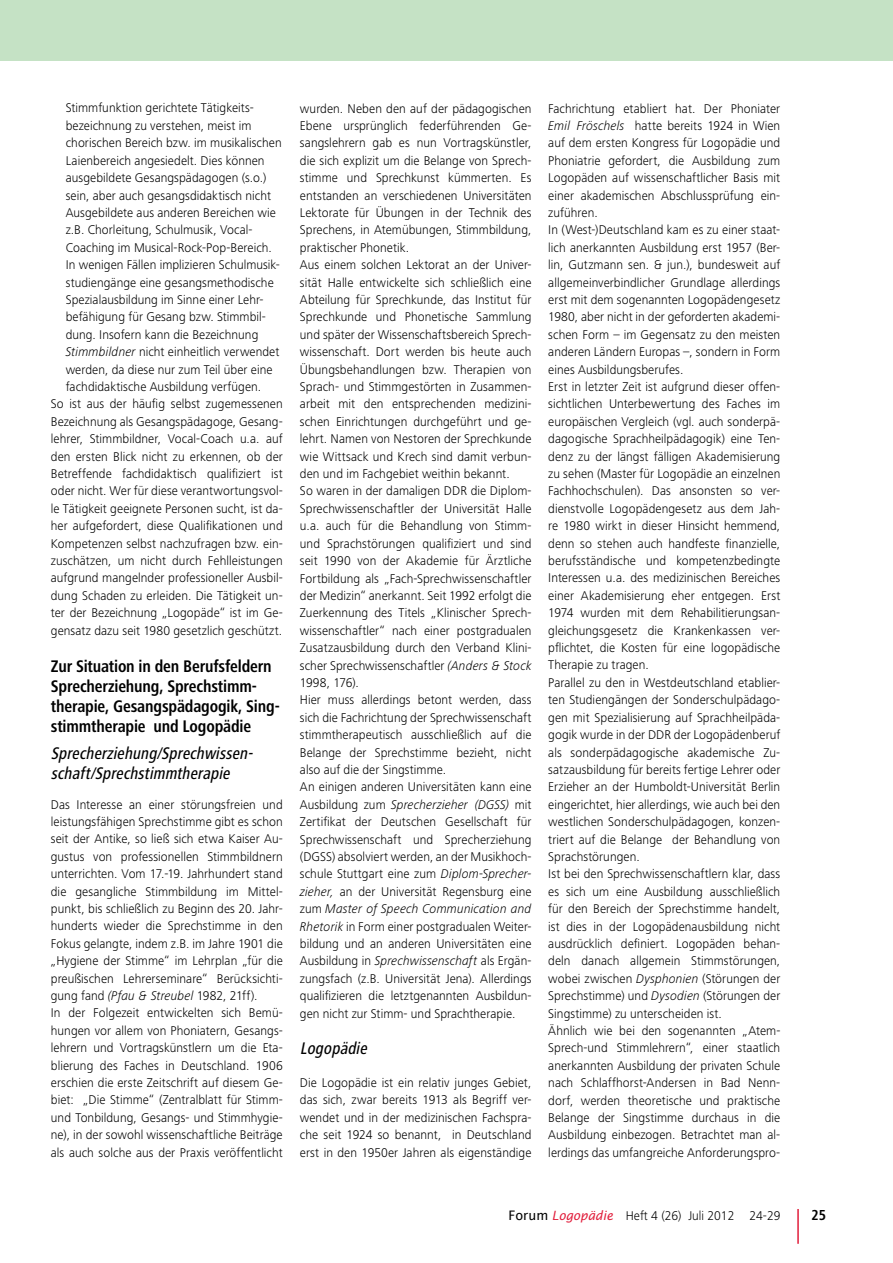
<style>
.page{position:relative;width:893px;height:1263px;background:#fff}
.page>*{position:absolute;margin:0;border:0;box-sizing:border-box;transform-origin:0 0}
.t1{font:700 condensed 17.4px/20.2px "Frutiger Next LT";letter-spacing:-.01em;color:#000}
.t2{font:italic 500 condensed 17.4px/20.2px "Frutiger Next LT";color:#000}
.t3{font:700 condensed 15px "Frutiger Next LT";color:#000}
.t4{font:300 13.2px/17.4px "Frutiger Next LT";letter-spacing:.005em;color:#000}
.s1{font-style:italic}
.s2{font-family:"Lucida Sans Unicode";font-weight:400}
.s3{font-family:"Lucida Sans";font-weight:400;font-style:italic;font-size:12.75px;color:#e11e3c}
</style>
<div class="page">
<hr style="left:797px;top:1209px;width:2px;height:35px;background:#e11e3c">
<div style="left:0;top:0;width:893px;height:61px;background:#c5e2c5"></div>
<p class="t4" style="left:66px;top:99px;width:190px">Stimmfunktion gerichtete Tätigkeits-</p>
<p class="t4" style="left:66px;top:117px;width:187px">bezeichnung zu verstehen, meist im</p>
<p class="t4" style="left:66px;top:134px;width:218px">chorischen Bereich bzw. im musikalischen</p>
<p class="t4" style="left:66px;top:152px;width:200px">Laienbereich angesiedelt. Dies können</p>
<p class="t4" style="left:66px;top:169px;width:202px">ausgebildete Gesangspädagogen (s.o.)</p>
<p class="t4" style="left:66px;top:186px;width:207px">sein, aber auch gesangsdidaktisch nicht</p>
<p class="t4" style="left:66px;top:204px;width:212px">Ausgebildete aus anderen Bereichen wie</p>
<p class="t4" style="left:66px;top:221px;width:188px">z.B. Chorleitung, Schulmusik, Vocal-</p>
<p class="t4" style="left:66px;top:239px;width:208px">Coaching im Musical-Rock-Pop-Bereich.</p>
<p class="t4" style="left:66px;top:256px;width:215px">In wenigen Fällen implizieren Schulmusik-</p>
<p class="t4" style="left:66px;top:273px;width:210px">studiengänge eine gesangsmethodische</p>
<p class="t4" style="left:66px;top:291px;width:199px">Spezialausbildung im Sinne einer Lehr-</p>
<p class="t4" style="left:66px;top:308px;width:202px">befähigung für Gesang bzw. Stimmbil-</p>
<p class="t4" style="left:66px;top:326px;width:194px">dung. Insofern kann die Bezeichnung</p>
<p class="t4" style="left:66px;top:343px;width:215px"><span class="s1">Stimmbildner</span> nicht einheitlich verwendet</p>
<p class="t4" style="left:66px;top:360px;width:208px">werden, da diese nur zum Teil über eine</p>
<p class="t4" style="left:66px;top:378px;width:197px">fachdidaktische Ausbildung verfügen.</p>
<p class="t4" style="left:51px;top:395px;width:233px">So ist aus der häufig selbst zugemessenen</p>
<p class="t4" style="left:51px;top:413px;width:233px">Bezeichnung als Gesangspädagoge, Gesang-</p>
<p class="t4" style="left:51px;top:430px;width:233px">lehrer, Stimmbildner, Vocal-Coach u.a. auf</p>
<p class="t4" style="left:51px;top:448px;width:233px">den ersten Blick nicht zu erkennen, ob der</p>
<p class="t4" style="left:51px;top:465px;width:233px">Betreffende fachdidaktisch qualifiziert ist</p>
<p class="t4" style="left:51px;top:482px;width:233px">oder nicht. Wer für diese verantwortungsvol-</p>
<p class="t4" style="left:51px;top:500px;width:233px">le Tätigkeit geeignete Personen sucht, ist da-</p>
<p class="t4" style="left:51px;top:517px;width:233px">her aufgefordert, diese Qualifikationen und</p>
<p class="t4" style="left:51px;top:535px;width:233px">Kompetenzen selbst nachzufragen bzw. ein-</p>
<p class="t4" style="left:51px;top:552px;width:233px">zuschätzen, um nicht durch Fehlleistungen</p>
<p class="t4" style="left:51px;top:569px;width:233px">aufgrund mangelnder professioneller Ausbil-</p>
<p class="t4" style="left:51px;top:587px;width:233px">dung Schaden zu erleiden. Die Tätigkeit un-</p>
<p class="t4" style="left:51px;top:604px;width:233px">ter der Bezeichnung „Logopäde“ ist im Ge-</p>
<p class="t4" style="left:51px;top:622px;width:233px">gensatz dazu seit 1980 gesetzlich geschützt.</p>
<h1 class="t1" style="left:51px;top:656px;width:230px">Zur Situation in den Berufsfeldern Sprecherziehung, Sprechstimm&shy;therapie, Gesangspädagogik, Sing&shy;stimmtherapie und Logopädie</h1>
<h1 class="t2" style="left:51px;top:743px;width:207px">Sprecherziehung/Sprechwissen&shy;schaft/Sprechstimmtherapie</h1>
<p class="t4" style="left:51px;top:795px;width:233px">Das Interesse an einer störungsfreien und leistungsfähigen Sprechstimme gibt es schon seit der Antike, so ließ sich etwa Kaiser Au&shy;gustus von professionellen Stimmbildnern unterrichten. Vom 17.-19. Jahrhundert stand die gesangliche Stimmbildung im Mittel&shy;punkt, bis schließlich zu Beginn des 20. Jahr&shy;hunderts wieder die Sprechstimme in den Fokus gelangte, indem z.B. im Jahre 1901 die „Hygiene der Stimme“ im Lehrplan „für die preußischen Lehrerseminare“ Berücksichti&shy;gung fand <span class="s1">(Pfau &amp; Streubel</span> 1982, 21ff).<br>In der Folgezeit entwickelten sich Bemü&shy;hungen vor allem von Phoniatern, Gesangs&shy;lehrern und Vortragskünstlern um die Eta&shy;blierung des Faches in Deutschland. 1906 erschien die erste Zeitschrift auf diesem Ge&shy;biet: „Die Stimme“ (Zentralblatt für Stimm&shy;und Tonbildung, Gesangs- und Stimmhygie&shy;ne), in der sowohl wissenschaftliche Beiträge als auch solche aus der Praxis veröffentlicht</p>
<p class="t4" style="left:300px;top:100px;width:233px">wurden. Neben den auf der pädagogischen Ebene ursprünglich federführenden Ge&shy;sangslehrern gab es nun Vortragskünstler, die sich explizit um die Belange von Sprech&shy;stimme und Sprechkunst kümmerten. Es entstanden an verschiedenen Universitäten Lektorate für Übungen in der Technik des Sprechens, in Atemübungen, Stimmbildung, praktischer Phonetik.<br>Aus einem solchen Lektorat an der Univer&shy;sität Halle entwickelte sich schließlich eine Abteilung für Sprechkunde, das Institut für Sprechkunde und Phonetische Sammlung und später der Wissenschaftsbereich Sprech&shy;wissenschaft. Dort werden bis heute auch Übungsbehandlungen bzw. Therapien von Sprach- und Stimmgestörten in Zusammen&shy;arbeit mit den entsprechenden medizini&shy;schen Einrichtungen durchgeführt und ge&shy;lehrt. Namen von Nestoren der Sprechkunde wie Wittsack und Krech sind damit verbun&shy;den und im Fachgebiet weithin bekannt.<br>So waren in der damaligen DDR die Diplom-Sprechwissenschaftler der Universität Halle u.a. auch für die Behandlung von Stimm&shy;und Sprachstörungen qualifiziert und sind seit 1990 von der Akademie für Ärztliche Fortbildung als „Fach-Sprechwissenschaftler der Medizin“ anerkannt. Seit 1992 erfolgt die Zuerkennung des Titels „Klinischer Sprech&shy;wissenschaftler“ nach einer postgradualen Zusatzausbildung durch den Verband Klini&shy;scher Sprechwissenschaftler <span class="s1">(Anders &amp; Stock </span>1998, 176).<br>Hier muss allerdings betont werden, dass sich die Fachrichtung der Sprechwissenschaft stimmtherapeutisch ausschließlich auf die Belange der Sprechstimme bezieht, nicht also auf die der Singstimme.<br>An einigen anderen Universitäten kann eine Ausbildung zum <span class="s1">Sprecherzieher (DGSS)</span> mit Zertifikat der Deutschen Gesellschaft für Sprechwissenschaft und Sprecherziehung (DGSS) absolviert werden, an der Musikhoch&shy;schule Stuttgart eine zum <span class="s1">Diplom-Sprecher&shy;zieher,</span> an der Universität Regensburg eine zum <span class="s1">Master of Speech Communication and Rhetorik</span> in Form einer postgradualen Weiter&shy;bildung und an anderen Universitäten eine Ausbildung in <span class="s1">Sprechwissenschaft</span> als Ergän&shy;zungsfach (z.B. Universität Jena). Allerdings qualifizieren die letztgenannten Ausbildun&shy;gen nicht zur Stimm- und Sprachtherapie.</p>
<h1 class="t2" style="left:300px;top:1038px;width:72px">Logopädie</h1>
<p class="t4" style="left:300px;top:1074px;width:233px;text-align:justify">Die Logopädie ist ein relativ junges Gebiet, das sich, zwar bereits 1913 als Begriff ver&shy;wendet und in der medizinischen Fachspra&shy;che seit 1924 so benannt, in Deutschland erst in den 1950er Jahren als eigenständige</p>
<p class="t4" style="left:548px;top:99px;width:234px">Fachrichtung etabliert hat. Der Phoniater <span class="s1">Emil Fröschels</span> hatte bereits 1924 in Wien auf dem ersten Kongress für Logopädie und Phoniatrie gefordert, die Ausbildung zum Logopäden auf wissenschaftlicher Basis mit einer akademischen Abschlussprüfung ein&shy;zuführen.<br>In (West-)Deutschland kam es zu einer staat&shy;lich anerkannten Ausbildung erst 1957 (Ber&shy;lin, Gutzmann sen. &amp; jun.), bundesweit auf allgemeinverbindlicher Grundlage allerdings erst mit dem sogenannten Logopädengesetz 1980, aber nicht in der geforderten akademi&shy;schen Form – im Gegensatz zu den meisten anderen Ländern Europas –, sondern in Form eines Ausbildungsberufes.<br>Erst in letzter Zeit ist aufgrund dieser offen&shy;sichtlichen Unterbewertung des Faches im europäischen Vergleich (vgl. auch sonderpä&shy;dagogische Sprachheilpädagogik) eine Ten&shy;denz zu der längst fälligen Akademisierung zu sehen (Master für Logopädie an einzelnen Fachhochschulen). Das ansonsten so ver&shy;dienstvolle Logopädengesetz aus dem Jah&shy;re 1980 wirkt in dieser Hinsicht hemmend, denn so stehen auch handfeste finanzielle, berufsständische und kompetenzbedingte Interessen u.a. des medizinischen Bereiches einer Akademisierung eher entgegen. Erst 1974 wurden mit dem Rehabilitierungsan&shy;gleichungsgesetz die Krankenkassen ver&shy;pflichtet, die Kosten für eine logopädische Therapie zu tragen.<br>Parallel zu den in Westdeutschland etablier&shy;ten Studiengängen der Sonderschulpädago&shy;gen mit Spezialisierung auf Sprachheilpäda&shy;gogik wurde in der DDR der Logopädenberuf als sonderpädagogische akademische Zu&shy;satzausbildung für bereits fertige Lehrer oder Erzieher an der Humboldt-Universität Berlin eingerichtet, hier allerdings, wie auch bei den westlichen Sonderschulpädagogen, konzen&shy;triert auf die Belange der Behandlung von Sprachstörungen.<br>Ist bei den Sprechwissenschaftlern klar, dass es sich um eine Ausbildung ausschließlich für den Bereich der Sprechstimme handelt, ist dies in der Logopädenausbildung nicht ausdrücklich definiert. Logopäden behan&shy;deln danach allgemein Stimmstörungen, wobei zwischen <span class="s1">Dysphonien</span> (Störungen der Sprechstimme) und <span class="s1">Dysodien</span> (Störungen der Singstimme) zu unterscheiden ist.<br>Ähnlich wie bei den sogenannten „Atem-Sprech-und Stimmlehrern“, einer staatlich anerkannten Ausbildung der privaten Schule nach Schlaffhorst-Andersen in Bad Nenn&shy;dorf, werden theoretische und praktische Belange der Singstimme durchaus in die Ausbildung einbezogen. Betrachtet man al&shy;lerdings das umfangreiche Anforderungspro-</p>
<p class="t4" style="left:509px;top:1206px;width:273px"><span class="s2">Forum</span> <span class="s3">Logopädie</span> Heft 4 (26) Juli 2012 24-29</p>
<p class="t3" style="left:811px;top:1206px;width:16px">25</p>
</div>
